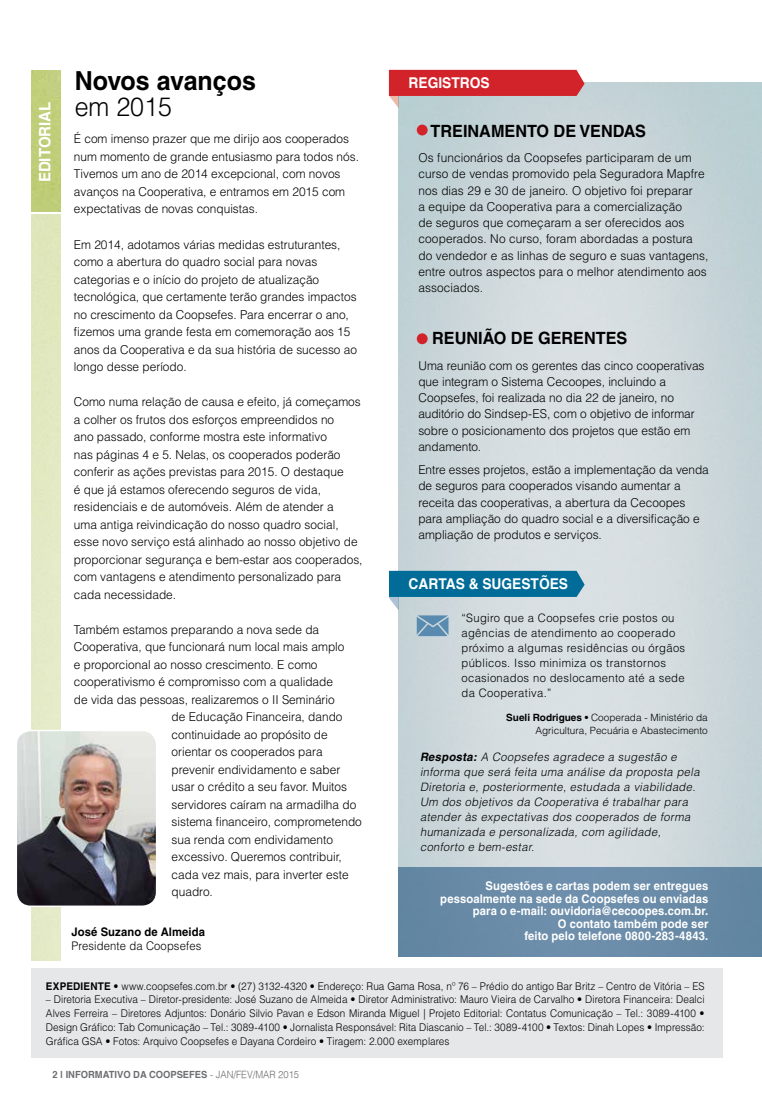
<style>
.page{position:relative;width:762px;height:1099px;background:#fff}
.page>*{position:absolute;margin:0;border:0;box-sizing:border-box;transform-origin:0 0}
.t1{font:700 26.25px "Helvetica LT Std";color:#000;scale:.95 1}
.t2{font:300 26.25px "Helvetica LT Std";color:#000;scale:.95 1}
.t3{font:700 16.88px "Helvetica LT Std";color:#000;scale:.96 1}
.t4{font:700 15.75px "Helvetica";color:#fff;scale:.95 1}
.t5{font:700 14.88px "Helvetica";color:#fff;scale:.93 1}
.t6{font:300 12.25px/17.5px "Helvetica LT Std";color:#000}
.t7{font:700 11.88px/12.5px "Helvetica LT Std";letter-spacing:.01em;color:#fff;text-align:right;scale:.94 1}
.t8{font:300 11.75px "Helvetica LT Std";letter-spacing:.01em;color:#000;scale:.95 1}
.t9{font:700 11.75px "Helvetica LT Std";letter-spacing:.01em;color:#000;scale:.95 1}
.t10{font:italic 300 11.62px/15px "Helvetica LT Std";color:#000}
.t11{font:300 11.62px/15px "Helvetica LT Std";letter-spacing:.03em;color:#000}
.t12{font:300 10.62px/13.8px "Helvetica LT Std";letter-spacing:.005em;color:#000;text-align:justify;scale:.94 1}
.t13{font:300 10px/12.5px "Helvetica LT Std";color:#000;text-align:right}
.t14{font:700 9.88px "Helvetica";color:#6d6e71;scale:.95 1}
.s1{font-weight:700}
.s2{font-weight:300}
</style>
<div class="page">
<hr style="left:761px;top:0;width:1px;height:1098px;background:#eaf3e7">
<img style="left:399px;top:82px;width:363px;height:785px">
<div style="left:31px;top:968px;width:691px;height:89px;background:#e6e7e8"></div>
<div style="left:399px;top:867px;width:363px;height:89px;background:#698ba7"></div>
<svg style="left:389px;top:571px;width:195px;height:65px;background:#7bacc1"></svg>
<div style="left:417px;top:125px;width:11px;height:10px;background:#d2232a;border-radius:50%"></div>
<img style="left:18px;top:731px;width:137px;height:174px">
<div style="left:16px;top:729px;width:141px;height:178px;border:1px solid #fff;border-radius:14px"></div>
<svg style="left:389px;top:70px;width:195px;height:38px;background:#cd5c62"></svg>
<div style="left:417px;top:333px;width:11px;height:11px;background:#d2232a;border-radius:50%"></div>
<p class="t4" style="left:32px;top:182px;width:86px;rotate:-90deg">EDITORIAL</p>
<h1 class="t1" style="left:75px;top:65px;width:192px">Novos avanços</h1>
<h1 class="t2" style="left:75px;top:91px;width:104px">em 2015</h1>
<p class="t6" style="left:74px;top:130px;width:287px">É com imenso prazer que me dirijo aos cooperados num momento de grande entusiasmo para todos nós.<br>Tivemos um ano de 2014 excepcional, com novos avanços na Cooperativa, e entramos em 2015 com expectativas de novas conquistas.</p>
<p class="t6" style="left:74px;top:235px;width:285px">Em 2014, adotamos várias medidas estruturantes, como a abertura do quadro social para novas categorias e o início do projeto de atualização tecnológica, que certamente terão grandes impactos no crescimento da Coopsefes. Para encerrar o ano, fizemos uma grande festa em comemoração aos 15 anos da Cooperativa e da sua história de sucesso ao longo desse período.</p>
<p class="t6" style="left:74px;top:393px;width:290px">Como numa relação de causa e efeito, já começamos a colher os frutos dos esforços empreendidos no<br>ano passado, conforme mostra este informativo<br>nas páginas 4 e 5. Nelas, os cooperados poderão conferir as ações previstas para 2015. O destaque<br>é que já estamos oferecendo seguros de vida, residenciais e de automóveis. Além de atender a<br>uma antiga reivindicação do nosso quadro social, esse novo serviço está alinhado ao nosso objetivo de proporcionar segurança e bem-estar aos cooperados, com vantagens e atendimento personalizado para cada necessidade.</p>
<p class="t6" style="left:74px;top:620px;width:247px">Também estamos preparando a nova sede da</p>
<p class="t6" style="left:74px;top:638px;width:272px">Cooperativa, que funcionará num local mais amplo</p>
<p class="t6" style="left:74px;top:655px;width:245px">e proporcional ao nosso crescimento. E como</p>
<p class="t6" style="left:74px;top:673px;width:261px">cooperativismo é compromisso com a qualidade</p>
<p class="t6" style="left:74px;top:690px;width:262px">de vida das pessoas, realizaremos o II Seminário</p>
<p class="t6" style="left:172px;top:708px;width:172px">de Educação Financeira, dando</p>
<p class="t6" style="left:172px;top:725px;width:158px">continuidade ao propósito de</p>
<p class="t6" style="left:172px;top:743px;width:153px">orientar os cooperados para</p>
<p class="t6" style="left:172px;top:760px;width:170px">prevenir endividamento e saber</p>
<p class="t6" style="left:172px;top:778px;width:177px">usar o crédito a seu favor. Muitos</p>
<p class="t6" style="left:172px;top:795px;width:186px">servidores caíram na armadilha do</p>
<p class="t6" style="left:172px;top:813px;width:192px">sistema financeiro, comprometendo</p>
<p class="t6" style="left:172px;top:830px;width:163px">sua renda com endividamento</p>
<p class="t6" style="left:172px;top:848px;width:172px">excessivo. Queremos contribuir,</p>
<p class="t6" style="left:172px;top:865px;width:179px">cada vez mais, para inverter este</p>
<p class="t6" style="left:172px;top:883px;width:43px">quadro.</p>
<p class="t9" style="left:71px;top:924px;width:142px">José Suzano de Almeida</p>
<p class="t8" style="left:71px;top:938px;width:138px">Presidente da Coopsefes</p>
<p class="t5" style="left:408px;top:71px;width:89px">REGISTROS</p>
<h2 class="t3" style="left:430px;top:120px;width:226px">TREINAMENTO DE VENDAS</h2>
<p class="t6" style="left:418px;top:149px;width:292px;line-height:16.2px">Os funcionários da Coopsefes participaram de um curso de vendas promovido pela Seguradora Mapfre nos dias 29 e 30 de janeiro. O objetivo foi preparar<br>a equipe da Cooperativa para a comercialização<br>de seguros que começaram a ser oferecidos aos cooperados. No curso, foram abordadas a postura do vendedor e as linhas de seguro e suas vantagens, entre outros aspectos para o melhor atendimento aos associados.</p>
<h2 class="t3" style="left:432px;top:328px;width:205px">REUNIÃO DE GERENTES</h2>
<p class="t6" style="left:418px;top:357px;width:288px;line-height:16.2px">Uma reunião com os gerentes das cinco cooperativas que integram o Sistema Cecoopes, incluindo a Coopsefes, foi realizada no dia 22 de janeiro, no auditório do Sindsep-ES, com o objetivo de informar sobre o posicionamento dos projetos que estão em andamento.</p>
<p class="t6" style="left:418px;top:461px;width:292px;line-height:16.2px">Entre esses projetos, estão a implementação da venda de seguros para cooperados visando aumentar a receita das cooperativas, a abertura da Cecoopes para ampliação do quadro social e a diversificação e ampliação de produtos e serviços.</p>
<p class="t5" style="left:409px;top:571px;width:173px">CARTAS &amp; SUGESTÕES</p>
<p class="t11" style="left:461px;top:610px;width:225px">“Sugiro que a Coopsefes crie postos ou agências de atendimento ao cooperado próximo a algumas residências ou órgãos públicos. Isso minimiza os transtornos ocasionados no deslocamento até a sede da Cooperativa.”</p>
<p class="t13" style="left:506px;top:711px;width:203px"><span class="s1">Sueli Rodrigues •</span> Cooperada - Ministério da<br>Agricultura, Pecuária e Abastecimento</p>
<p class="t10" style="left:420px;top:749px;width:283px"><span class="s1">Resposta:</span> A Coopsefes agradece a sugestão e informa que será feita uma análise da proposta pela Diretoria e, posteriormente, estudada a viabilidade.<br>Um dos objetivos da Cooperativa é trabalhar para atender às expectativas dos cooperados de forma humanizada e personalizada, com agilidade, conforto e bem-estar.</p>
<p class="t7" style="left:440px;top:879px;width:287px">Sugestões e cartas podem ser entregues pessoalmente na sede da Coopsefes ou enviadas para o e-mail: ouvidoria@cecoopes.com.br.<br>O contato também pode ser<br>feito pelo telefone 0800-283-4843.</p>
<p class="t12" style="left:46px;top:978px;width:702px"><span class="s1">EXPEDIENTE</span> • www.coopsefes.com.br • (27) 3132-4320 • Endereço: Rua Gama Rosa, nº 76 – Prédio do antigo Bar Britz – Centro de Vitória – ES</p>
<p class="t12" style="left:46px;top:992px;width:702px">– Diretoria Executiva – Diretor-presidente: José Suzano de Almeida • Diretor Administrativo: Mauro Vieira de Carvalho • Diretora Financeira: Dealci Alves Ferreira – Diretores Adjuntos: Donário Silvio Pavan e Edson Miranda Miguel | Projeto Editorial: Contatus Comunicação – Tel.: 3089-4100 • Design Gráfico: Tab Comunicação – Tel.: 3089-4100 • Jornalista Responsável: Rita Diascanio – Tel.: 3089-4100 • Textos: Dinah Lopes • Impressão:<br>Gráfica GSA • Fotos: Arquivo Coopsefes e Dayana Cordeiro • Tiragem: 2.000 exemplares</p>
<p class="t14" style="left:53px;top:1066px;width:261px">2 | INFORMATIVO DA COOPSEFES <span class="s2">- JAN/FEV/MAR 2015</span></p>
</div>
